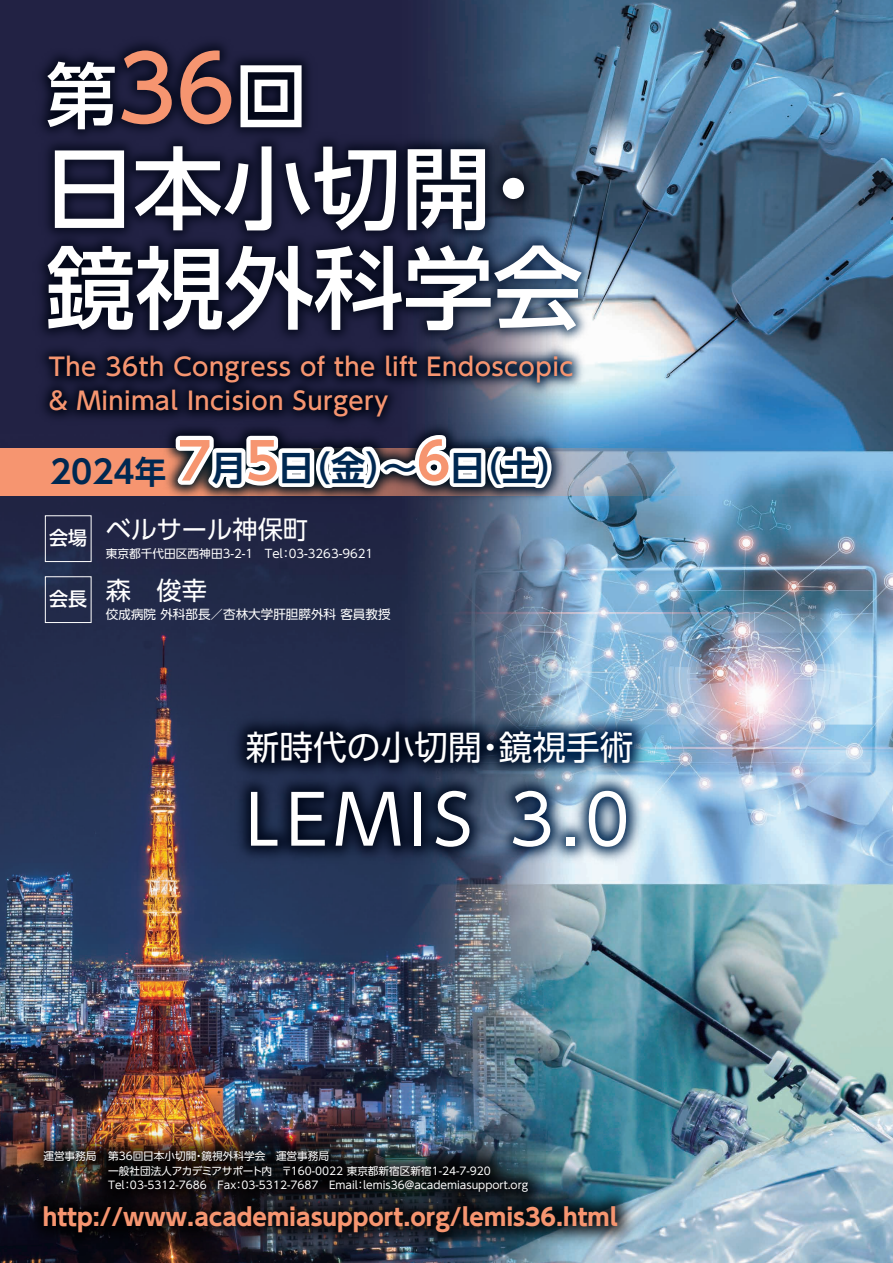
<style>
.page{position:relative;width:893px;height:1263px;background:#fff}
.page>*{position:absolute;margin:0;border:0;box-sizing:border-box;transform-origin:0 0}
.t1{font:500 89.47px/99.5px "UD Shin Go Pr 6 N";color:#fff}
.t2{font:500 71.55px "UD Shin Go Pr 6 N";color:#fff}
.t3{font:68.25px "UD Shin Go Pr 6 N";letter-spacing:.1em;color:#fff}
.t4{font:700 34.72px "UD Shin Go Pr 6 N De";color:#002851}
.t5{font:33.67px "UD Shin Go Pr 6 N";color:#fff}
.t6{font:25.28px "UD Shin Go Pr 6 N";color:#fff}
.t7{font:500 24.53px/33.8px "UD Shin Go Pr 6 N";letter-spacing:.02em;color:#f69570}
.t8{font:700 23.55px "UD Shin Go Pr 6 N";color:#f69570}
.t9{font:12.52px "UD Shin Go Pr 6 N";color:#fff}
.t10{font:11.7px "UD Shin Go Pr 6 N";color:#fff}
.t11{font:10.65px/14.2px "UD Shin Go Pr 6 N";color:#fff}
.s1{font-size:89.47px;color:#f69570}
.s2{font-size:50.78px;color:#f69570}
</style>
<div class="page">
<img style="left:0;top:0;width:893px;height:1263px">
<img style="left:15px;top:14px;width:598px;height:435px">
<img style="left:9px;top:1117px;width:642px;height:146px">
<div style="left:45px;top:576px;width:47px;height:47px;border:1px solid #fff"></div>
<div style="left:45px;top:515px;width:47px;height:47px;border:1px solid #fff"></div>
<img style="left:213px;top:698px;width:455px;height:206px">
<svg style="left:0;top:449px;width:721px;height:46px"></svg>
<img style="left:142px;top:400px;width:447px;height:135px">
<svg style="left:167px;top:431px;width:389px;height:65px"></svg>
<h2 class="t2" style="left:46px;top:38px;width:263px">第<span class="s1">36</span>回</h2>
<h1 class="t1" style="left:45px;top:136px;width:539px">日本小切開・鏡視外科学会</h1>
<h3 class="t7" style="left:49px;top:349px;width:526px">The 36th Congress of the lift Endoscopic &amp; Minimal Incision Surgery</h3>
<h3 class="t4" style="left:50px;top:439px;width:523px"><sub>2024年</sub> <span class="s2">7</span>月<span class="s2">5</span>日（金）～<span class="s2">6</span>日（土）</h3>
<h3 class="t6" style="left:49px;top:509px;width:260px"><sub>会場</sub> ベルサール神保町</h3>
<p class="t10" style="left:106px;top:544px;width:269px">東京都千代田区西神田3-2-1　Tel：03-3263-9621</p>
<h3 class="t6" style="left:49px;top:570px;width:159px"><sub>会長</sub> 森　俊幸</h3>
<p class="t9" style="left:106px;top:604px;width:286px">佼成病院 外科部長／杏林大学肝胆膵外科 客員教授</p>
<h3 class="t5" style="left:246px;top:720px;width:389px">新時代の小切開・鏡視手術</h3>
<h3 class="t3" style="left:246px;top:764px;width:397px">LEMIS 3.０</h3>
<p class="t11" style="left:108px;top:1149px;width:421px;text-indent:-65px">運営事務局 第36回日本小切開・鏡視外科学会　運営事務局<br>一般社団法人アカデミアサポート内　〒160-0022 東京都新宿区新宿1-24-7-920<br>Tel：03-5312-7686　Fax：03-5312-7687　Email：lemis36@academiasupport.org</p>
<h3 class="t8" style="left:43px;top:1197px;width:576px">http://www.academiasupport.org/lemis36.html</h3>
</div>
